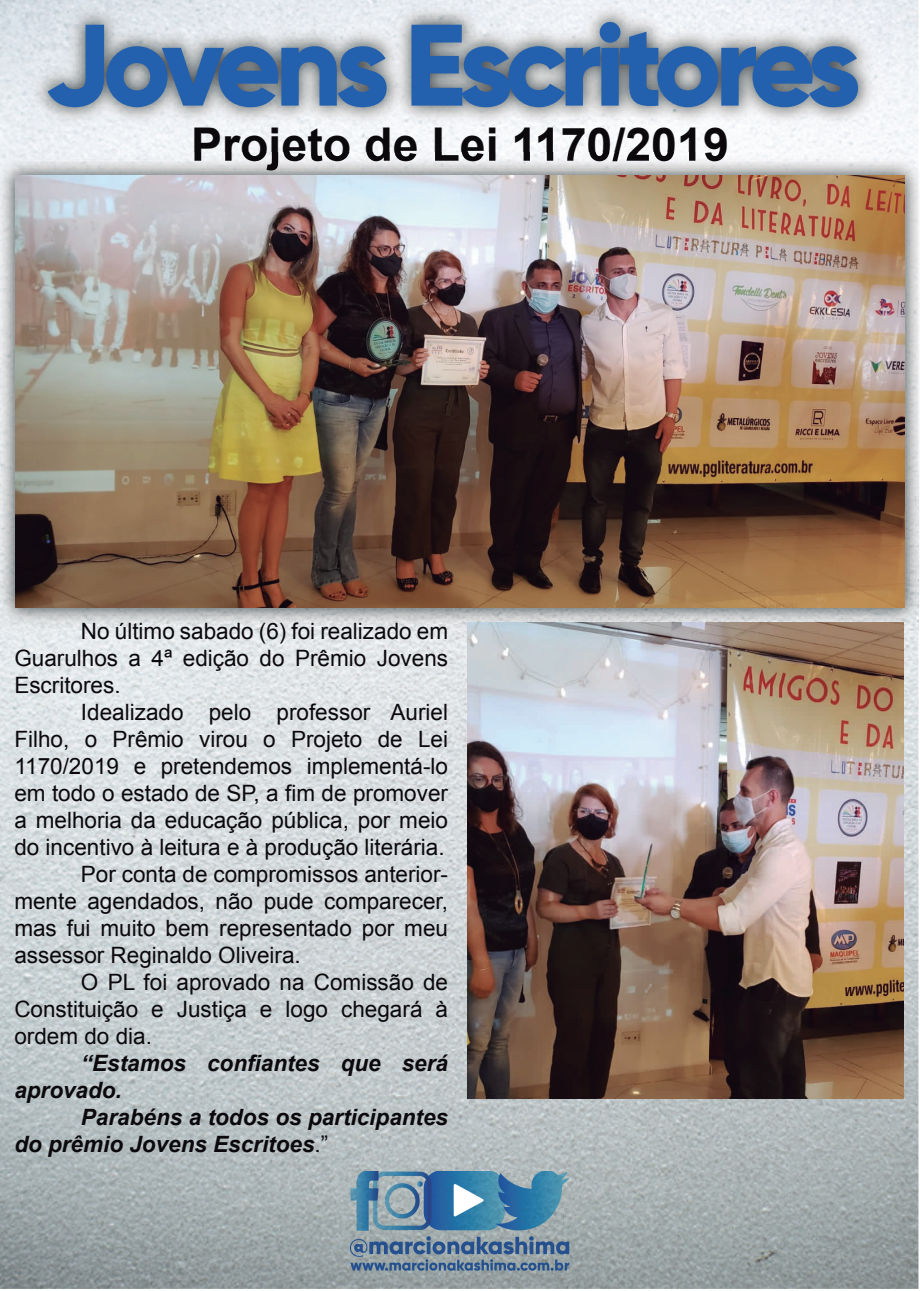
<style>
.page{position:relative;width:920px;height:1291px;background:#fff}
.page>*{position:absolute;margin:0;border:0;box-sizing:border-box;transform-origin:0 0}
.t1{font:800 115.5px "Gilroy";letter-spacing:-.065em;color:#2361ae}
.t2{font:700 46.5px "Arial";color:#0b090c}
.t3{font:22.5px/27px "Arial";color:#0b090c;text-align:justify}
.t4{font:italic 700 22.5px/27px "Arial";color:#0b090c}
.s1{font-weight:400;font-style:normal}
</style>
<div class="page">
<img style="left:0;top:0;width:918px;height:1288px">
<img style="left:21px;top:0;width:877px;height:153px">
<img style="left:194px;top:127px;width:533px;height:26px">
<img style="left:350px;top:1170px;width:220px;height:103px">
<img style="left:918px;top:170px;width:1px;height:460px">
<img style="left:0;top:153px;width:306px;height:318px">
<img style="left:612px;top:153px;width:306px;height:318px">
<img style="left:0;top:471px;width:918px;height:159px">
<img style="left:194px;top:153px;width:533px;height:17px">
<img style="left:15px;top:176px;width:889px;height:431px">
<img style="left:467px;top:622px;width:436px;height:476px">
<h1 class="t1" style="left:44px;top:-8px;width:818px">Jovens Escritores</h1>
<h2 class="t2" style="left:191px;top:114px;width:539px">Projeto de Lei 1170/2019</h2>
<p class="t3" style="left:14px;top:617px;width:435px;text-indent:67px">No último sabado (6) foi realizado em Guarulhos a 4ª edição do Prêmio Jovens Escritores.</p>
<p class="t3" style="left:81px;top:698px;width:369px">Idealizado pelo professor Auriel</p>
<p class="t3" style="left:14px;top:725px;width:435px">Filho, o Prêmio virou o Projeto de Lei</p>
<p class="t3" style="left:14px;top:752px;width:435px">1170/2019 e pretendemos implementá-lo</p>
<p class="t3" style="left:14px;top:779px;width:435px">em todo o estado de SP, a fim de promover</p>
<p class="t3" style="left:14px;top:806px;width:435px">a melhoria da educação pública, por meio</p>
<p class="t3" style="left:14px;top:833px;width:432px">do incentivo à leitura e à produção literária.</p>
<p class="t3" style="left:81px;top:860px;width:369px">Por conta de compromissos anterior-</p>
<p class="t3" style="left:14px;top:887px;width:435px">mente agendados, não pude comparecer,</p>
<p class="t3" style="left:14px;top:914px;width:435px">mas fui muito bem representado por meu</p>
<p class="t3" style="left:14px;top:941px;width:288px">assessor Reginaldo Oliveira.</p>
<p class="t3" style="left:81px;top:968px;width:369px">O PL foi aprovado na Comissão de</p>
<p class="t3" style="left:14px;top:995px;width:435px">Constituição e Justiça e logo chegará à</p>
<p class="t3" style="left:14px;top:1022px;width:139px">ordem do dia.</p>
<p class="t4" style="left:14px;top:1050px;width:435px;text-indent:67px">“Estamos confiantes que será aprovado.</p>
<p class="t4" style="left:14px;top:1104px;width:435px;text-indent:67px">Parabéns a todos os participantes do prêmio Jovens Escritoes<span class="s1">.”</span></p>
</div>
